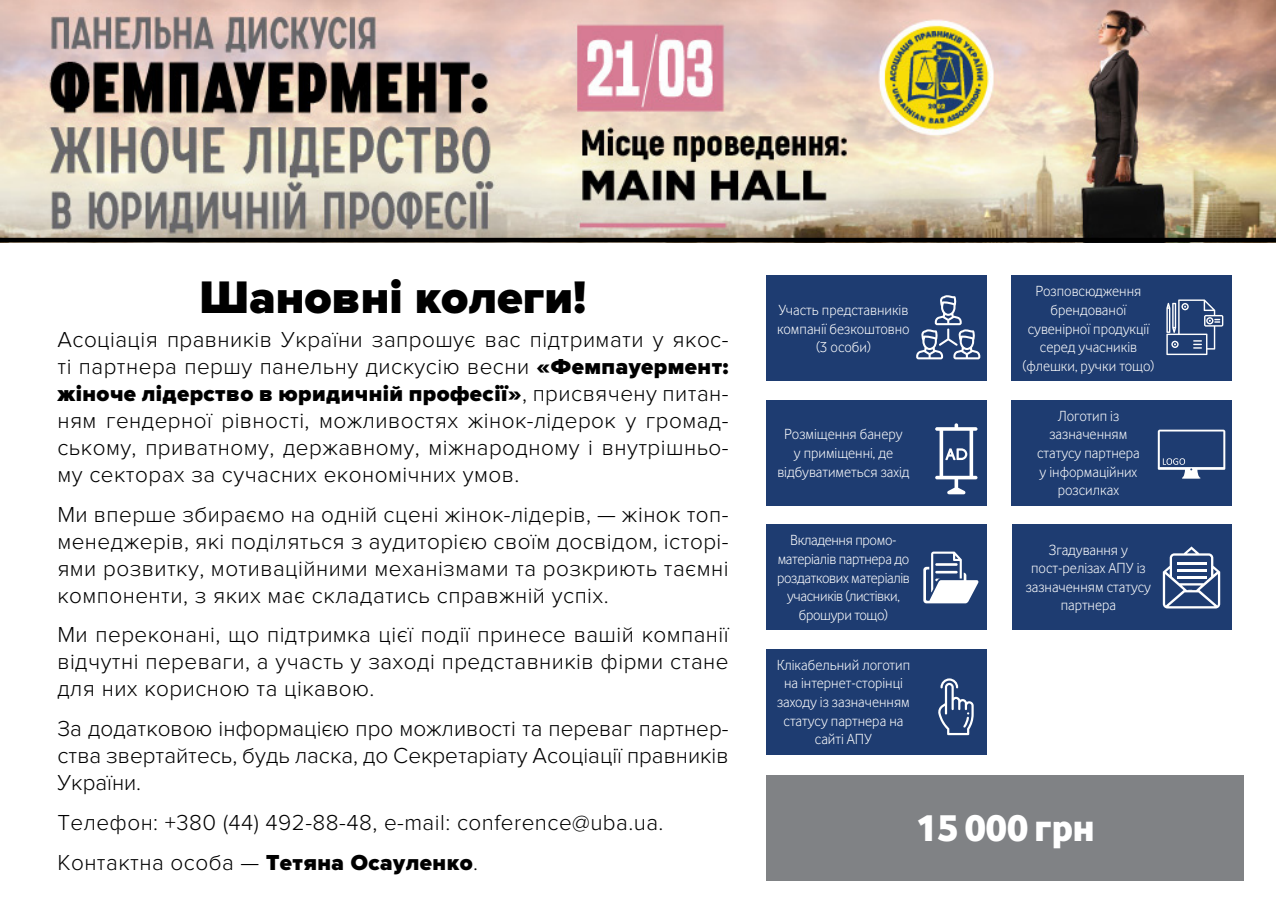
<style>
.page{position:relative;width:1276px;height:913px;background:#fff}
.page>*{position:absolute;margin:0;border:0;box-sizing:border-box;transform-origin:0 0}
.paragraph_second{font:900 47.25px "Proxima Nova";color:#000}
.t1{font:38.7px "Vodafone Ex B";color:#fff}
.paragraph_second-2{font:300 22.5px/27px "Proxima Nova";letter-spacing:.02em;color:#000;text-align:justify}
.t2{font:15.3px/18.4px "Vodafone Lt";color:#fff;text-align:center}
.t3{font:15.3px/18.4px "Vodafone Lt";letter-spacing:-.02em;color:#fff;text-align:center}
.s1{font-weight:900}
</style>
<div class="page">
<img style="left:0;top:0;width:1276px;height:238px">
<hr style="left:0;top:238px;width:1276px;height:4px;background:#000">
<div style="left:767px;top:276px;width:220px;height:105px;background:#1e3c71"></div>
<div style="left:1012px;top:276px;width:220px;height:105px;background:#1e3c71"></div>
<div style="left:767px;top:400px;width:220px;height:105px;background:#1e3c71"></div>
<div style="left:767px;top:524px;width:220px;height:106px;background:#1e3c71"></div>
<div style="left:1012px;top:524px;width:219px;height:106px;background:#1e3c71"></div>
<div style="left:1012px;top:400px;width:220px;height:105px;background:#1e3c71"></div>
<svg style="left:916px;top:295px;width:64px;height:64px"></svg>
<svg style="left:1166px;top:299px;width:57px;height:56px"></svg>
<svg style="left:923px;top:551px;width:56px;height:52px"></svg>
<svg style="left:1162px;top:546px;width:58px;height:62px"></svg>
<hr style="left:1176px;top:576px;width:30px;height:2px;background:#fff">
<svg style="left:1157px;top:429px;width:68px;height:49px"></svg>
<svg style="left:935px;top:423px;width:42px;height:71px"></svg>
<div style="left:767px;top:649px;width:220px;height:105px;background:#1e3c71"></div>
<svg style="left:938px;top:678px;width:35px;height:56px"></svg>
<div style="left:767px;top:775px;width:477px;height:105px;background:#808285"></div>
<p class="paragraph_second" style="left:200px;top:270px;width:388px">Шановні колеги!</p>
<p class="paragraph_second-2" style="left:57px;top:326px;width:672px">Асоціація правників України запрошує вас підтримати у якос&shy;ті партнера першу панельну дискусію весни <span class="s1">«Фемпауермент: жіноче лідерство в юридичній професії»</span>, присвячену питан&shy;ням гендерної рівності, можливостях жінок-лідерок у громад&shy;ському, приватному, державному, міжнародному і внутрішньо&shy;му секторах за сучасних економічних умов.</p>
<p class="paragraph_second-2" style="left:57px;top:500px;width:672px">Ми вперше збираємо на одній сцені жінок-лідерів, — жінок топ&shy;менеджерів, які поділяться з аудиторією своїм досвідом, історі&shy;ями розвитку, мотиваційними механізмами та розкриють таємні компоненти, з яких має складатись справжній успіх.</p>
<p class="paragraph_second-2" style="left:57px;top:621px;width:673px">Ми переконані, що підтримка цієї події принесе вашій компанії відчутні переваги, а участь у заході представників фірми стане для них корисною та цікавою.</p>
<p class="paragraph_second-2" style="left:57px;top:715px;width:672px">За додатковою інформацією про можливості та переваг партнер&shy;ства звертайтесь, будь ласка, до Секретаріату Асоціації правників України.</p>
<p class="paragraph_second-2" style="left:57px;top:809px;width:607px">Телефон: +380 (44) 492-88-48, e-mail: conference@uba.ua.</p>
<p class="paragraph_second-2" style="left:57px;top:848px;width:422px">Контактна особа — <span class="s1">Тетяна Осауленко</span>.</p>
<p class="t2" style="left:777px;top:300px;width:134px">Участь представників компанії безкоштовно (3 особи)</p>
<p class="t2" style="left:777px;top:425px;width:133px">Розміщення банеру<br>у приміщенні, де відбуватиметься захід</p>
<p class="t2" style="left:1022px;top:282px;width:133px">Розповсюдження брендованої сувенірної продукції серед учасників (флешки, ручки тощо)</p>
<p class="t2" style="left:1037px;top:406px;width:104px">Логотип із зазначенням статусу партнера у інформаційних розсилках</p>
<p class="t3" style="left:777px;top:530px;width:134px">Вкладення промо&shy;матеріалів партнера до роздаткових матеріалів учасників (листівки, брошури тощо)</p>
<p class="t2" style="left:1025px;top:540px;width:127px">Згадування у пост-релізах АПУ із зазначенням статусу партнера</p>
<p class="t2" style="left:776px;top:655px;width:135px">Клікабельний логотип на інтернет-сторінці заходу із зазначенням статусу партнера на сайті АПУ</p>
<p class="t1" style="left:916px;top:803px;width:180px">15 000 грн</p>
</div>
